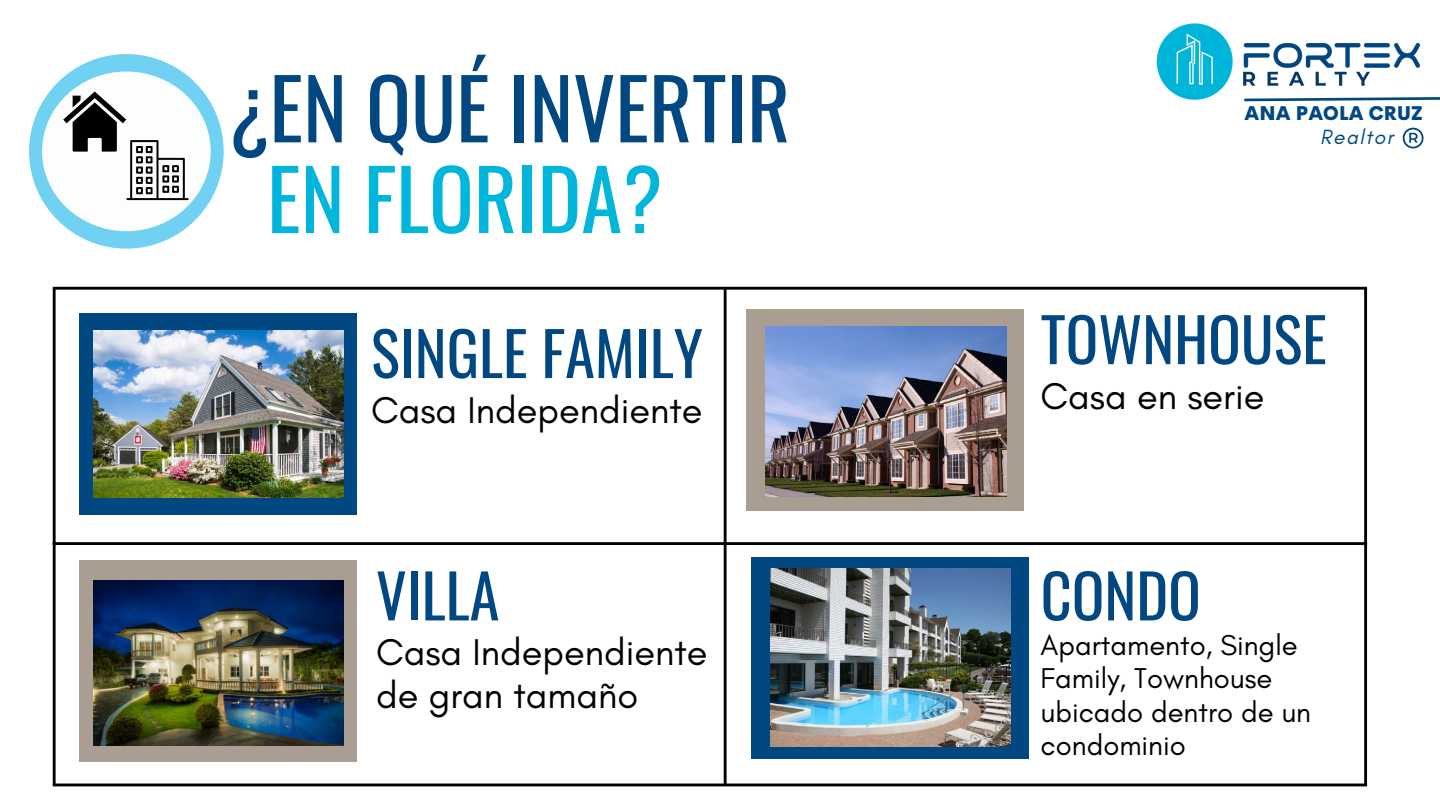
<style>
.page{position:relative;width:1440px;height:810px;background:#fff}
.page>*{position:absolute;margin:0;border:0;box-sizing:border-box;transform-origin:0 0}
.t1{font:83px "Oswald";color:#014882}
.t2{font:83px "Oswald";color:#02b5da}
.t3{font:60.5px "Oswald";color:#014882}
.t4{font:38px/43.4px "Glacial Indifference";color:#000}
.t5{font:29.2px/33.5px "Glacial Indifference";color:#000}
.t6{font:italic 20.9px "Glacial Indifference";letter-spacing:.07em;color:#014882}
.t7{font:800 19.3px "Cerebri Sans";letter-spacing:.01em;color:#014882}
</style>
<div class="page">
<div style="left:29px;top:54px;width:195px;height:195px;background:#70d1f2;border-radius:50%"></div>
<div style="left:42px;top:72px;width:169px;height:159px;background:#fcfdfd;border-radius:50%"></div>
<svg style="left:63px;top:92px;width:126px;height:108px"></svg>
<hr style="left:53px;top:290px;width:3px;height:494px;background:#000">
<hr style="left:724px;top:290px;width:3px;height:494px;background:#000">
<hr style="left:1364px;top:290px;width:3px;height:494px;background:#000">
<hr style="left:53px;top:287px;width:1314px;height:3px;background:#000">
<hr style="left:53px;top:542px;width:1314px;height:3px;background:#000">
<hr style="left:53px;top:784px;width:1314px;height:2px;background:#000">
<div style="left:79px;top:313px;width:278px;height:202px;background:#014882"></div>
<img style="left:93px;top:331px;width:251px;height:166px">
<div style="left:746px;top:309px;width:278px;height:202px;background:#aa9d92"></div>
<img style="left:766px;top:327px;width:241px;height:170px">
<div style="left:79px;top:560px;width:278px;height:202px;background:#aa9d92"></div>
<img style="left:93px;top:580px;width:251px;height:165px">
<div style="left:751px;top:557px;width:278px;height:202px;background:#014882"></div>
<img style="left:770px;top:568px;width:241px;height:178px">
<img style="left:1156px;top:23px;width:265px;height:77px">
<svg style="left:1242px;top:95px;width:198px;height:7px"></svg>
<svg style="left:1403px;top:128px;width:21px;height:20px"></svg>
<h1 class="t1" style="left:229px;top:43px;width:563px">¿EN QUÉ INVERTIR</h1>
<h1 class="t2" style="left:267px;top:134px;width:397px">EN FLORIDA?</h1>
<h2 class="t3" style="left:371px;top:306px;width:333px">SINGLE FAMILY</h2>
<h3 class="t4" style="left:371px;top:388px;width:333px">Casa Independiente</h3>
<h2 class="t3" style="left:376px;top:548px;width:125px">VILLA</h2>
<h3 class="t4" style="left:376px;top:630px;width:333px">Casa Independiente de gran tamaño</h3>
<p class="t7" style="left:1245px;top:100px;width:180px">ANA PAOLA CRUZ</p>
<p class="t6" style="left:1320px;top:124px;width:75px">Realtor</p>
<h2 class="t3" style="left:1041px;top:292px;width:288px">TOWNHOUSE</h2>
<h3 class="t4" style="left:1041px;top:374px;width:225px">Casa en serie</h3>
<h2 class="t3" style="left:1041px;top:548px;width:162px">CONDO</h2>
<p class="t5" style="left:1041px;top:628px;width:272px">Apartamento, Single<br>Family, Townhouse ubicado dentro de un condominio</p>
</div>
